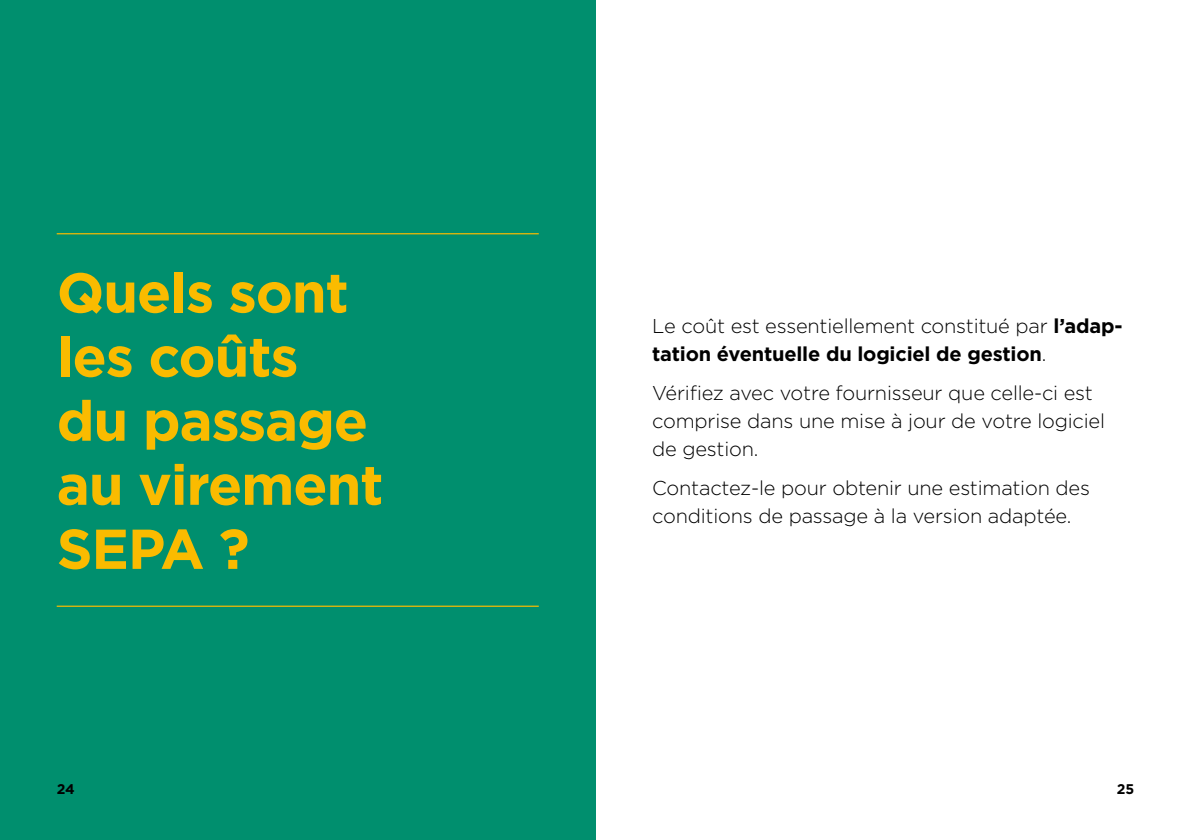
<style>
.page{position:relative;width:1191px;height:840px;background:#fff}
.page>*{position:absolute;margin:0;border:0;box-sizing:border-box;transform-origin:0 0}
.H1_-_chapitres{font:700 56px/64px "Gotham";letter-spacing:-.02em;color:#fabb00}
.Texte{font:300 20px/28px "Gotham";letter-spacing:-.01em;color:#000}
.Texte-2{font:700 20px/28px "Gotham";letter-spacing:-.01em;color:#000}
.t1{font:700 14px "Gotham";color:#000}
.s1{font-weight:300}
</style>
<div class="page">
<div style="left:0;top:0;width:595px;height:839px;background:#008f6e"></div>
<hr style="left:57px;top:605px;width:482px;height:1px;background:#fabb00">
<hr style="left:57px;top:233px;width:482px;height:1px;background:#fabb00">
<h1 class="H1_-_chapitres" style="left:57px;top:260px;width:313px">Quels sont les coûts du passage</h1>
<h1 class="H1_-_chapitres" style="left:57px;top:452px;width:328px">au virement<br>SEPA ?</h1>
<p class="t1" style="left:57px;top:779px;width:20px">24</p>
<p class="Texte-2" style="left:652px;top:311px;width:472px"><span class="s1">Le coût est essentiellement constitué par</span> l’adap&shy;tation éventuelle du logiciel de gestion<span class="s1">.</span></p>
<p class="Texte" style="left:652px;top:378px;width:454px">Vérifiez avec votre fournisseur que celle-ci est comprise dans une mise à jour de votre logiciel de gestion.</p>
<p class="Texte" style="left:652px;top:473px;width:439px">Contactez-le pour obtenir une estimation des conditions de passage à la version adaptée.</p>
<p class="t1" style="left:1116px;top:779px;width:19px">25</p>
</div>
